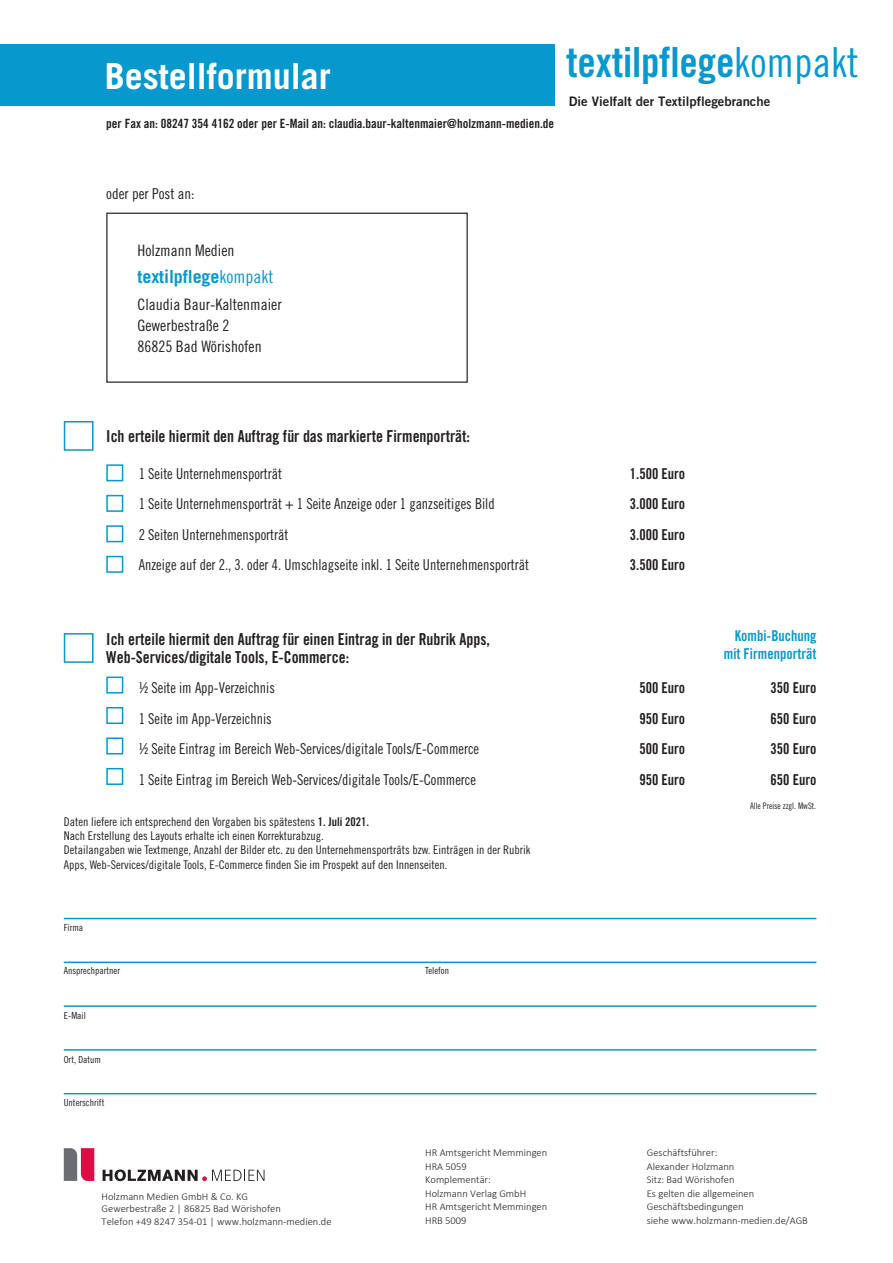
<style>
.page{position:relative;width:893px;height:1263px;background:#fff}
.page>*{position:absolute;margin:0;border:0;box-sizing:border-box;transform-origin:0 0}
.t1{font:41.55px "Trade Gothic Bold Cond Twenty";letter-spacing:-.005em;color:#0798cd}
.t2{font:700 36px "Trade Gothic";color:#fff}
.t3{font:700 18px "Trade Gothic";letter-spacing:-.005em;color:#0798cd}
.te9_5{font:16.5px/18px "Trade Gothic Bold Cond Twenty";color:#231f20;scale:.95 1}
.t4{font:15.75px "Trade Gothic Cond Eighteen";color:#231f20}
.te9_5-2{font:15px "Trade Gothic Cond Eighteen";color:#231f20;scale:.95 1}
.te9_5-3{font:15px "Trade Gothic Bold Cond Twenty";color:#231f20;scale:.95 1}
.te9_5-4{font:15px/18px "Trade Gothic Bold Cond Twenty";color:#0798cd;text-align:right;scale:.95 1}
.te9_5-5{font:15px "Trade Gothic Cond Eighteen";color:#231f20}
.t5{font:13.05px "Trade Gothic Bold Two";color:#231f20}
.t6{font:12.75px "Trade Gothic Bold Cond Twenty";color:#231f20}
.t7{font:12px/14.4px "Trade Gothic Cond Eighteen";color:#231f20}
._02_Brief_Copy{font:300 10.5px "Calibri";color:#231f20}
.t8{font:9.75px "Trade Gothic Cond Eighteen";color:#231f20}
.te9_5-6{font:9px "Trade Gothic Cond Eighteen";color:#231f20;scale:.95 1}
.s1{font-family:"Trade Gothic Cond Eighteen"}
.s2{font-family:"Trade Gothic Cond Eighteen";font-weight:400}
.s3{font-family:"Trade Gothic Bold Cond Twenty"}
</style>
<div class="page">
<div style="left:0;top:45px;width:554px;height:61px;background:#0798cd"></div>
<div style="left:106px;top:213px;width:362px;height:170px;border:1px solid #231f20"></div>
<div style="left:64px;top:421px;width:30px;height:30px;border:2px solid #0798cd"></div>
<div style="left:64px;top:633px;width:30px;height:30px;border:2px solid #0798cd"></div>
<div style="left:106px;top:464px;width:17px;height:17px;border:2px solid #0798cd"></div>
<div style="left:106px;top:495px;width:17px;height:17px;border:2px solid #0798cd"></div>
<div style="left:106px;top:525px;width:17px;height:17px;border:2px solid #0798cd"></div>
<div style="left:106px;top:556px;width:17px;height:17px;border:2px solid #0798cd"></div>
<div style="left:106px;top:676px;width:17px;height:17px;border:2px solid #0798cd"></div>
<div style="left:106px;top:707px;width:17px;height:17px;border:2px solid #0798cd"></div>
<div style="left:106px;top:737px;width:17px;height:17px;border:2px solid #0798cd"></div>
<div style="left:106px;top:768px;width:17px;height:17px;border:2px solid #0798cd"></div>
<svg style="left:64px;top:1148px;width:30px;height:33px"></svg>
<svg style="left:103px;top:1169px;width:161px;height:12px"></svg>
<hr style="left:64px;top:918px;width:752px;height:1px;background:#0798cd">
<hr style="left:64px;top:961px;width:752px;height:2px;background:#0798cd">
<hr style="left:64px;top:1005px;width:752px;height:2px;background:#0798cd">
<hr style="left:64px;top:1049px;width:752px;height:2px;background:#0798cd">
<hr style="left:64px;top:1093px;width:752px;height:1px;background:#0798cd">
<p class="t2" style="left:105px;top:54px;width:228px">Bestellformular</p>
<p class="t6" style="left:106px;top:116px;width:449px">per Fax an: 08247 354 4162 oder per E-Mail an: claudia.baur-kaltenmaier@holzmann-medien.de</p>
<p class="t1" style="left:566px;top:37px;width:294px">textilpflege<span class="s1">kompakt</span></p>
<p class="t5" style="left:569px;top:93px;width:203px">Die Vielfalt der Textilpflegebranche</p>
<p class="te9_5-5" style="left:106px;top:185px;width:90px">oder per Post an:</p>
<p class="t4" style="left:137px;top:241px;width:99px">Holzmann Medien</p>
<p class="t3" style="left:137px;top:266px;width:137px">textilpflege<span class="s2">kompakt</span></p>
<p class="t4" style="left:137px;top:295px;width:146px">Claudia Baur-Kaltenmaier</p>
<p class="t4" style="left:137px;top:316px;width:93px">Gewerbestraße 2</p>
<p class="t4" style="left:137px;top:337px;width:126px">86825 Bad Wörishofen</p>
<p class="te9_5" style="left:106px;top:427px;width:384px">Ich erteile hiermit den Auftrag für das markierte Firmenporträt:</p>
<p class="te9_5-2" style="left:139px;top:464px;width:152px">1 Seite Unternehmensporträt</p>
<p class="te9_5-3" style="left:630px;top:464px;width:60px">1.500 Euro</p>
<p class="te9_5-2" style="left:139px;top:495px;width:376px">1 Seite Unternehmensporträt + 1 Seite Anzeige oder 1 ganzseitiges Bild</p>
<p class="te9_5-3" style="left:630px;top:495px;width:60px">3.000 Euro</p>
<p class="te9_5-2" style="left:139px;top:525px;width:159px">2 Seiten Unternehmensporträt</p>
<p class="te9_5-3" style="left:630px;top:525px;width:60px">3.000 Euro</p>
<p class="te9_5-2" style="left:139px;top:556px;width:412px">Anzeige auf der 2., 3. oder 4. Umschlagseite inkl. 1 Seite Unternehmensporträt</p>
<p class="te9_5-3" style="left:630px;top:556px;width:60px">3.500 Euro</p>
<p class="te9_5" style="left:106px;top:630px;width:405px">Ich erteile hiermit den Auftrag für einen Eintrag in der Rubrik Apps,<br>Web-Services/digitale Tools, E-Commerce:</p>
<p class="te9_5-2" style="left:139px;top:679px;width:145px">½ Seite im App-Verzeichnis</p>
<p class="te9_5-3" style="left:639px;top:679px;width:50px">500 Euro</p>
<p class="te9_5-2" style="left:139px;top:710px;width:141px">1 Seite im App-Verzeichnis</p>
<p class="te9_5-3" style="left:639px;top:709px;width:50px">950 Euro</p>
<p class="te9_5-2" style="left:139px;top:740px;width:360px">½ Seite Eintrag im Bereich Web-Services/digitale Tools/E-Commerce</p>
<p class="te9_5-3" style="left:639px;top:740px;width:50px">500 Euro</p>
<p class="te9_5-2" style="left:139px;top:770px;width:356px">1 Seite Eintrag im Bereich Web-Services/digitale Tools/E-Commerce</p>
<p class="te9_5-3" style="left:639px;top:770px;width:50px">950 Euro</p>
<p class="t7" style="left:64px;top:814px;width:307px">Daten liefere ich entsprechend den Vorgaben bis spätestens <span class="s3">1. Juli 2021.<br></span>Nach Erstellung des Layouts erhalte ich einen Korrekturabzug.</p>
<p class="t7" style="left:64px;top:843px;width:468px">Detailangaben wie Textmenge, Anzahl der Bilder etc. zu den Unternehmensporträts bzw. Einträgen in der Rubrik<br>Apps, Web-Services/digitale Tools, E-Commerce finden Sie im Prospekt auf den Innenseiten.</p>
<p class="t8" style="left:64px;top:922px;width:21px">Firma</p>
<p class="t8" style="left:64px;top:965px;width:58px">Ansprechpartner</p>
<p class="t8" style="left:425px;top:965px;width:25px">Telefon</p>
<p class="t8" style="left:64px;top:1009px;width:24px">E-Mail</p>
<p class="t8" style="left:64px;top:1053px;width:39px">Ort, Datum</p>
<p class="t8" style="left:64px;top:1097px;width:42px">Unterschrift</p>
<p class="te9_5-4" style="left:724px;top:627px;width:99px">Kombi-Buchung mit Firmenporträt</p>
<p class="te9_5-3" style="left:771px;top:679px;width:50px">350 Euro</p>
<p class="te9_5-3" style="left:771px;top:709px;width:50px">650 Euro</p>
<p class="te9_5-3" style="left:771px;top:740px;width:50px">350 Euro</p>
<p class="te9_5-3" style="left:771px;top:770px;width:50px">650 Euro</p>
<p class="te9_5-6" style="left:750px;top:801px;width:71px">Alle Preise zzgl. MwSt.</p>
<p class="_02_Brief_Copy" style="left:102px;top:1190px;width:148px">Holzmann Medien GmbH &amp; Co. KG</p>
<p class="_02_Brief_Copy" style="left:102px;top:1202px;width:181px">Gewerbestraße 2 | 86825 Bad Wörishofen</p>
<p class="_02_Brief_Copy" style="left:102px;top:1215px;width:231px">Telefon +49 8247 354-01 | www.holzmann-medien.de</p>
<p class="_02_Brief_Copy" style="left:425px;top:1146px;width:124px">HR Amtsgericht Memmingen</p>
<p class="_02_Brief_Copy" style="left:425px;top:1159px;width:43px">HRA 5059</p>
<p class="_02_Brief_Copy" style="left:425px;top:1173px;width:67px">Komplementär:</p>
<p class="_02_Brief_Copy" style="left:425px;top:1186px;width:103px">Holzmann Verlag GmbH</p>
<p class="_02_Brief_Copy" style="left:425px;top:1200px;width:124px">HR Amtsgericht Memmingen</p>
<p class="_02_Brief_Copy" style="left:425px;top:1213px;width:43px">HRB 5009</p>
<p class="_02_Brief_Copy" style="left:647px;top:1146px;width:72px">Geschäftsführer:</p>
<p class="_02_Brief_Copy" style="left:647px;top:1159px;width:89px">Alexander Holzmann</p>
<p class="_02_Brief_Copy" style="left:647px;top:1173px;width:89px">Sitz: Bad Wörishofen</p>
<p class="_02_Brief_Copy" style="left:647px;top:1186px;width:109px">Es gelten die allgemeinen</p>
<p class="_02_Brief_Copy" style="left:647px;top:1200px;width:98px">Geschäftsbedingungen</p>
<p class="_02_Brief_Copy" style="left:647px;top:1213px;width:163px">siehe www.holzmann-medien.de/AGB</p>
</div>
